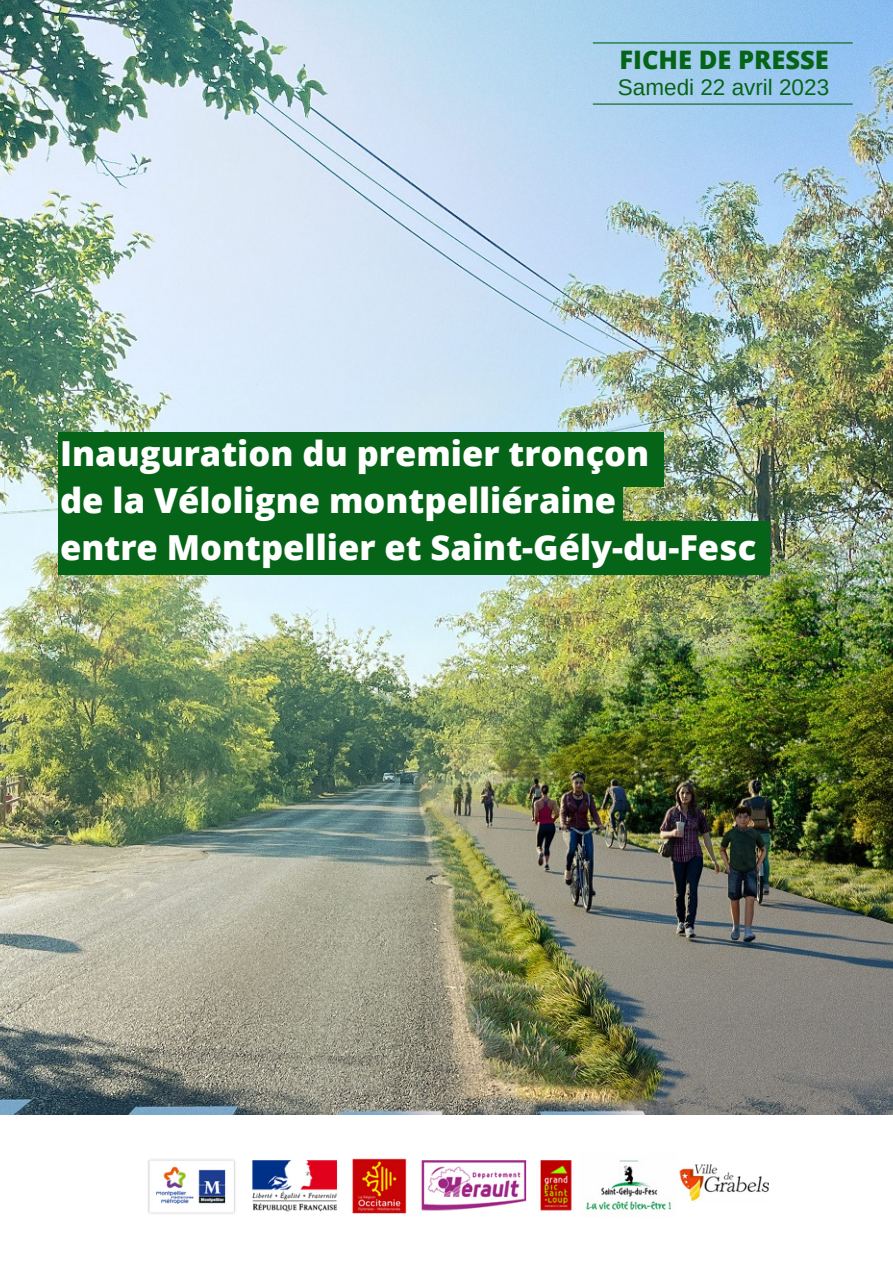
<style>
.page{position:relative;width:893px;height:1264px;background:#fff}
.page>*{position:absolute;margin:0;border:0;box-sizing:border-box;transform-origin:0 0}
.t1{font:800 34.5px/47.2px "Open Sans";color:#fff}
.t2{font:800 25.5px "Open Sans";color:#066418}
.t3{font:22.5px "Arimo";color:#066418}
</style>
<div class="page">
<img style="left:0;top:0;width:892px;height:1115px">
<hr style="left:592px;top:42px;width:260px;height:1px;background:#066418">
<div style="left:58px;top:432px;width:605px;height:54px;background:#066418"></div>
<div style="left:58px;top:521px;width:711px;height:53px;background:#066418"></div>
<div style="left:58px;top:479px;width:564px;height:54px;background:#066418"></div>
<hr style="left:592px;top:103px;width:260px;height:2px;background:#066418">
<img style="left:148px;top:1158px;width:620px;height:56px">
<p class="t2" style="left:619px;top:42px;width:211px">FICHE DE PRESSE</p>
<p class="t3" style="left:618px;top:74px;width:213px">Samedi 22 avril 2023</p>
<p class="t1" style="left:60px;top:429px;width:697px">Inauguration du premier tronçon<br>de la Véloligne montpelliéraine<br>entre Montpellier et Saint-Gély-du-Fesc</p>
</div>
